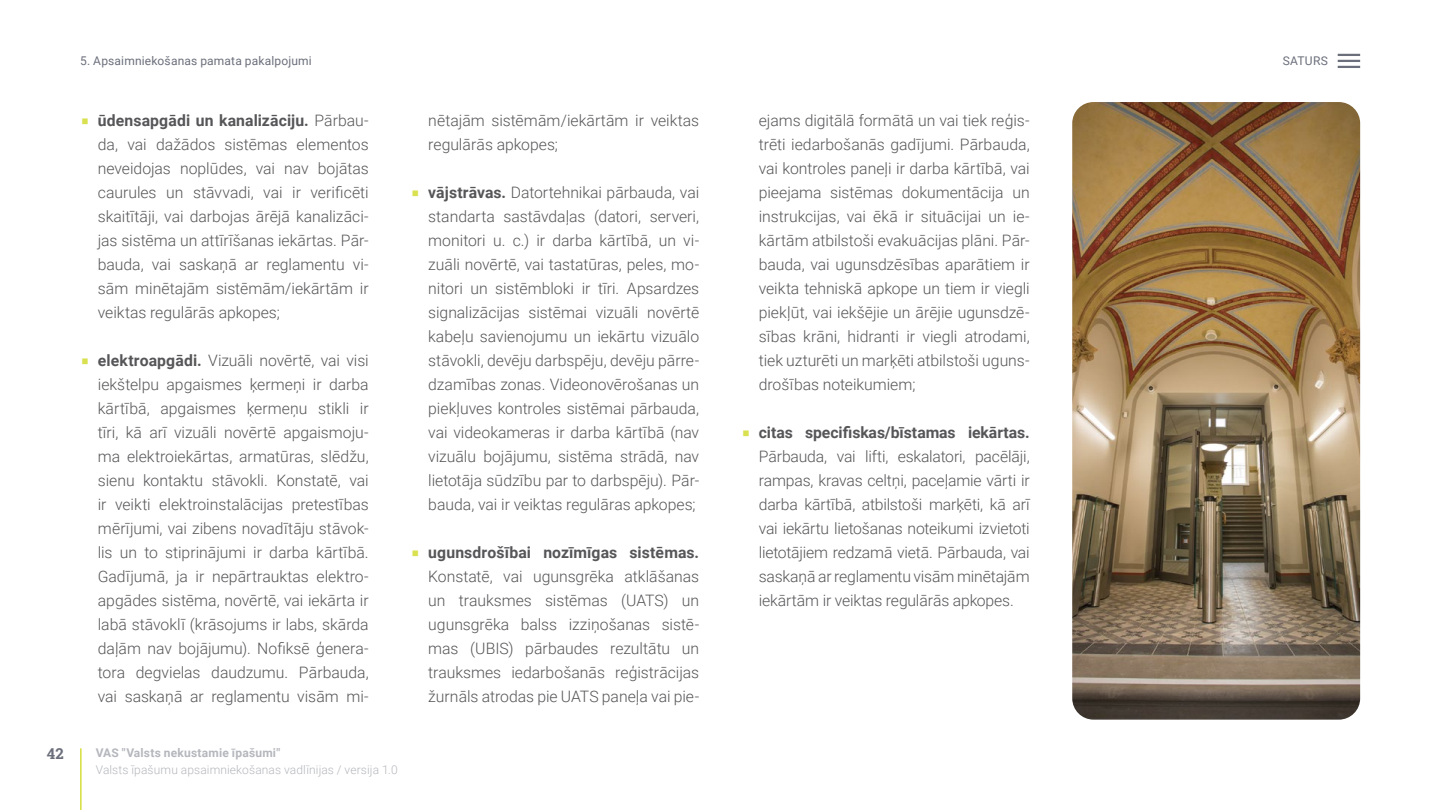
<style>
.page{position:relative;width:1441px;height:810px;background:#fff}
.page>*{position:absolute;margin:0;border:0;box-sizing:border-box;transform-origin:0 0}
.t1{font:300 15.75px/24px "Roboto";color:#565659;text-align:justify}
.t2{font:700 15px "Roboto Slab";color:#6b6f7b}
.t3{font:300 12px "Roboto";letter-spacing:.01em;color:#b5b7bd}
.t4{font:12px "Roboto";letter-spacing:.015em;color:#6b6f7b}
.t5{font:700 12px "Roboto";letter-spacing:.015em;color:#b5b7bd}
.s1{font-family:"Calibri";font-weight:400;font-size:24px;color:#d9e150}
.s2{font-weight:700}
</style>
<div class="page">
<img style="left:1072px;top:102px;width:287px;height:618px">
<hr style="left:80px;top:748px;width:2px;height:62px;background:#d5de3d">
<hr style="left:1337px;top:54px;width:22px;height:2px;background:#6b6f7b">
<hr style="left:1337px;top:60px;width:22px;height:2px;background:#6b6f7b">
<hr style="left:1337px;top:66px;width:22px;height:2px;background:#6b6f7b">
<p class="t4" style="left:80px;top:53px;width:233px">5. Apsaimniekošanas pamata pakalpojumi</p>
<p class="t4" style="left:1282px;top:53px;width:47px">SATURS</p>
<p class="t2" style="left:47px;top:743px;width:18px">42</p>
<p class="t1" style="left:98px;top:108px;width:272px;text-indent:-17px"><span class="s1">▪</span> <span class="s2">ūdensapgādi un kanalizāciju.</span> Pārbau&shy;da, vai dažādos sistēmas elementos neveidojas noplūdes, vai nav bojātas caurules un stāvvadi, vai ir verificēti skaitītāji, vai darbojas ārējā kanalizāci&shy;jas sistēma un attīrīšanas iekārtas. Pār&shy;bauda, vai saskaņā ar reglamentu vi&shy;sām minētajām sistēmām/iekārtām ir veiktas regulārās apkopes;</p>
<p class="t1" style="left:98px;top:348px;width:272px;text-indent:-17px"><span class="s1">▪</span> <span class="s2">elektroapgādi.</span> Vizuāli novērtē, vai visi iekštelpu apgaismes ķermeņi ir darba kārtībā, apgaismes ķermeņu stikli ir tīri, kā arī vizuāli novērtē apgaismoju&shy;ma elektroiekārtas, armatūras, slēdžu, sienu kontaktu stāvokli. Konstatē, vai ir veikti elektroinstalācijas pretestības mērījumi, vai zibens novadītāju stāvok&shy;lis un to stiprinājumi ir darba kārtībā.<br>Gadījumā, ja ir nepārtrauktas elektro&shy;apgādes sistēma, novērtē, vai iekārta ir labā stāvoklī (krāsojums ir labs, skārda daļām nav bojājumu). Nofiksē ģenera&shy;tora degvielas daudzumu. Pārbauda, vai saskaņā ar reglamentu visām mi-</p>
<p class="t1" style="left:428px;top:108px;width:272px">nētajām sistēmām/iekārtām ir veiktas regulārās apkopes;</p>
<p class="t1" style="left:428px;top:180px;width:272px;text-indent:-17px"><span class="s1">▪</span> <span class="s2">vājstrāvas.</span> Datortehnikai pārbauda, vai standarta sastāvdaļas (datori, serveri, monitori u. c.) ir darba kārtībā, un vi&shy;zuāli novērtē, vai tastatūras, peles, mo&shy;nitori un sistēmbloki ir tīri. Apsardzes signalizācijas sistēmai vizuāli novērtē kabeļu savienojumu un iekārtu vizuālo stāvokli, devēju darbspēju, devēju pārre&shy;dzamības zonas. Videonovērošanas un piekļuves kontroles sistēmai pārbauda, vai videokameras ir darba kārtībā (nav vizuālu bojājumu, sistēma strādā, nav lietotāja sūdzību par to darbspēju). Pār&shy;bauda, vai ir veiktas regulāras apkopes;</p>
<p class="t1" style="left:428px;top:540px;width:272px;text-indent:-17px"><span class="s1">▪</span> <span class="s2">ugunsdrošībai nozīmīgas sistēmas.<br></span>Konstatē, vai ugunsgrēka atklāšanas un trauksmes sistēmas (UATS) un ugunsgrēka balss izziņošanas sistē&shy;mas (UBIS) pārbaudes rezultātu un trauksmes iedarbošanās reģistrācijas žurnāls atrodas pie UATS paneļa vai pie-</p>
<p class="t5" style="left:96px;top:744px;width:186px">VAS "Valsts nekustamie īpašumi"</p>
<p class="t3" style="left:96px;top:762px;width:303px">Valsts īpašumu apsaimniekošanas vadlīnijas / versija 1.0</p>
<p class="t1" style="left:758px;top:108px;width:272px">ejams digitālā formātā un vai tiek reģis&shy;trēti iedarbošanās gadījumi. Pārbauda, vai kontroles paneļi ir darba kārtībā, vai pieejama sistēmas dokumentācija un instrukcijas, vai ēkā ir situācijai un ie&shy;kārtām atbilstoši evakuācijas plāni. Pār&shy;bauda, vai ugunsdzēsības aparātiem ir veikta tehniskā apkope un tiem ir viegli piekļūt, vai iekšējie un ārējie ugunsdzē&shy;sības krāni, hidranti ir viegli atrodami, tiek uzturēti un marķēti atbilstoši uguns&shy;drošības noteikumiem;</p>
<p class="t1" style="left:758px;top:420px;width:272px;text-indent:-17px"><span class="s1">▪</span> <span class="s2">citas specifiskas/bīstamas iekārtas.<br></span>Pārbauda, vai lifti, eskalatori, pacēlāji, rampas, kravas celtņi, paceļamie vārti ir darba kārtībā, atbilstoši marķēti, kā arī vai iekārtu lietošanas noteikumi izvietoti lietotājiem redzamā vietā. Pārbauda, vai saskaņā ar reglamentu visām minētajām iekārtām ir veiktas regulārās apkopes.</p>
</div>
